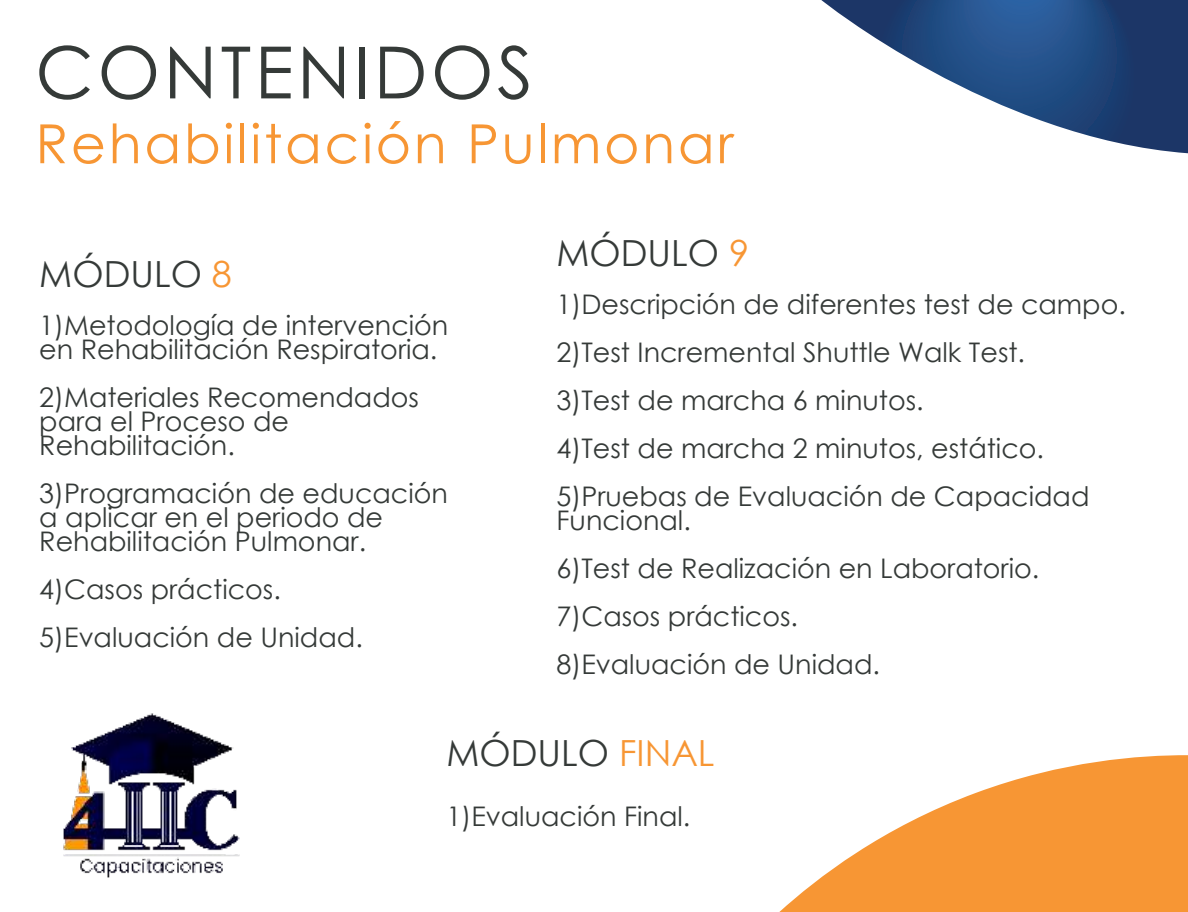
<style>
.page{position:relative;width:1188px;height:912px;background:#fff}
.page>*{position:absolute;margin:0;border:0;box-sizing:border-box;transform-origin:0 0}
.t1{font:72px "Century Gothic";letter-spacing:.05em;color:#353a38}
.t2{font:54px "Century Gothic";letter-spacing:.05em;color:#f79634}
.t3{font:36px "Century Gothic";color:#353a38}
.t4{font:27px/48px "Century Gothic";color:#353a38}
.s1{color:#f79634}
</style>
<div class="page">
<svg style="left:821px;top:0;width:367px;height:153px"></svg>
<svg style="left:779px;top:755px;width:409px;height:157px;fill:#f79634"></svg>
<img style="left:63px;top:713px;width:177px;height:165px">
<h1 class="t1" style="left:35px;top:22px;width:499px">CONTENIDOS</h1>
<h2 class="t2" style="left:35px;top:106px;width:700px">Rehabilitación Pulmonar</h2>
<h3 class="t3" style="left:39px;top:249px;width:194px">MÓDULO <span class="s1">8</span></h3>
<p class="t4" style="left:39px;top:313px;width:411px;line-height:24px">1)Metodología de intervención en Rehabilitación Respiratoria.</p>
<p class="t4" style="left:39px;top:385px;width:381px;line-height:24px">2)Materiales Recomendados para el Proceso de<br>Rehabilitación.</p>
<p class="t4" style="left:39px;top:481px;width:410px;line-height:24px">3)Programación de educación a aplicar en el periodo de<br>Rehabilitación Pulmonar.</p>
<p class="t4" style="left:39px;top:565px;width:325px">4)Casos prácticos.<br>5)Evaluación de Unidad.</p>
<h3 class="t3" style="left:556px;top:227px;width:194px">MÓDULO <span class="s1">9</span></h3>
<p class="t4" style="left:556px;top:279px;width:571px">1)Descripción de diferentes test de campo.<br>2)Test Incremental Shuttle Walk Test.<br>3)Test de marcha 6 minutos.<br>4)Test de marcha 2 minutos, estático.<br>5)Pruebas de Evaluación de Capacidad</p>
<p class="t4" style="left:556px;top:495px;width:484px">Funcional.<br>6)Test de Realización en Laboratorio.<br>7)Casos prácticos.<br>8)Evaluación de Unidad.</p>
<h3 class="t3" style="left:446px;top:728px;width:270px">MÓDULO <span class="s1">FINAL</span></h3>
<p class="t4" style="left:446px;top:791px;width:245px">1)Evaluación Final.</p>
</div>
